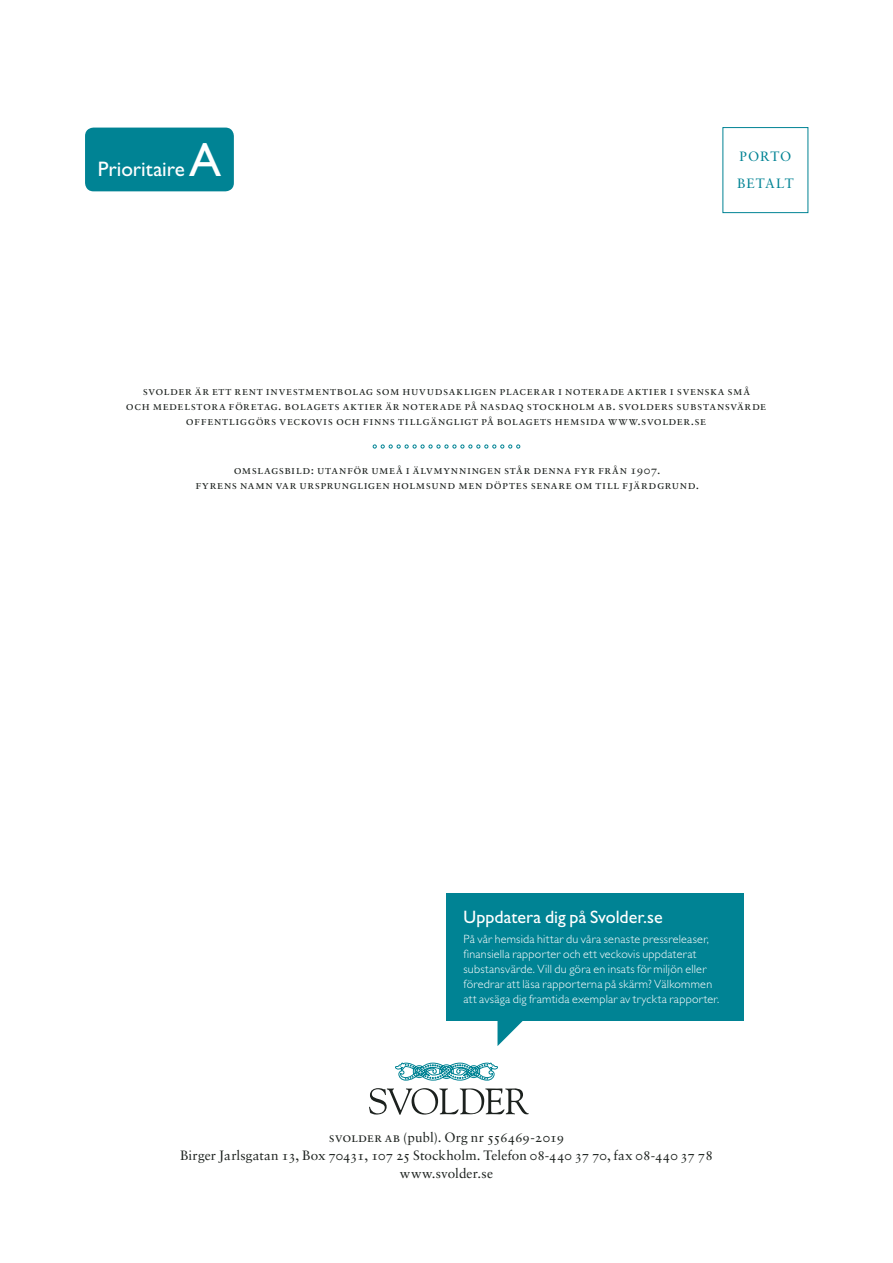
<style>
.page{position:relative;width:893px;height:1263px;background:#fff}
.page>*{position:absolute;margin:0;border:0;box-sizing:border-box;transform-origin:0 0}
.t1{font:48px "Gill Sans Std";color:#fff}
.t2{font:21px "Gill Sans Std";color:#fff}
.t3{font:18px "Gill Sans Std";color:#fff}
.t4{font:13.5px/18px "Sabon LT Std";color:#1c211e;text-align:center}
.t5{font:13.5px/27px "Sabon LT Std";letter-spacing:.06em;color:#008394}
.t6{font:12px/15px "Sabon LT Std";letter-spacing:.05em;color:#1c211e;text-align:center}
.t7{font:300 12px/15px "Gill Sans Std";letter-spacing:.02em;color:#fff}
</style>
<div class="page">
<div style="left:85px;top:128px;width:149px;height:63px;background:#008394;border-radius:9px"></div>
<div style="left:722px;top:127px;width:86px;height:86px;border:1px solid #008394"></div>
<svg style="left:369px;top:1088px;width:160px;height:27px"></svg>
<svg style="left:395px;top:1062px;width:103px;height:19px"></svg>
<svg style="left:373px;top:444px;width:147px;height:4px"></svg>
<svg style="left:497px;top:1020px;width:26px;height:26px"></svg>
<div style="left:446px;top:893px;width:298px;height:127px;background:#008394"></div>
<h1 class="t1" style="left:189px;top:132px;width:34px">A</h1>
<p class="t5" style="left:737px;top:143px;width:58px">PORTO<br>BETALT</p>
<h2 class="t2" style="left:98px;top:157px;width:89px">Prioritaire</h2>
<p class="t6" style="left:126px;top:383px;width:642px">svolder är ett rent investmentbolag som huvudsakligen placerar i noterade aktier i svenska små<br>och medelstora företag. bolagets aktier är noterade på nasdaq stockholm ab. svolders substansvärde offentliggörs veckovis och finns tillgängligt på bolagets hemsida www.svolder.se</p>
<p class="t6" style="left:196px;top:462px;width:505px">omslagsbild: Utanför Umeå i älvmynningen står denna fyr från 1907.<br>Fyrens namn var ursprungligen HOlmsund men döptes senare om till Fjärdgrund.</p>
<h3 class="t3" style="left:463px;top:906px;width:201px">Uppdatera dig på Svolder.se</h3>
<p class="t7" style="left:463px;top:932px;width:257px">På vår hemsida hittar du våra senaste pressreleaser, finansiella rapporter och ett veckovis uppdaterat substansvärde. Vill du göra en insats för miljön eller föredrar att läsa rapporterna på skärm? Välkommen att avsäga dig framtida exemplar av tryckta rapporter.</p>
<p class="t4" style="left:180px;top:1128px;width:534px">svolder ab (publ). Org nr 556469-2019<br>Birger Jarlsgatan 13, Box 70431, 107 25 Stockholm. Telefon 08-440 37 70, fax 08-440 37 78 www.svolder.se</p>
</div>
